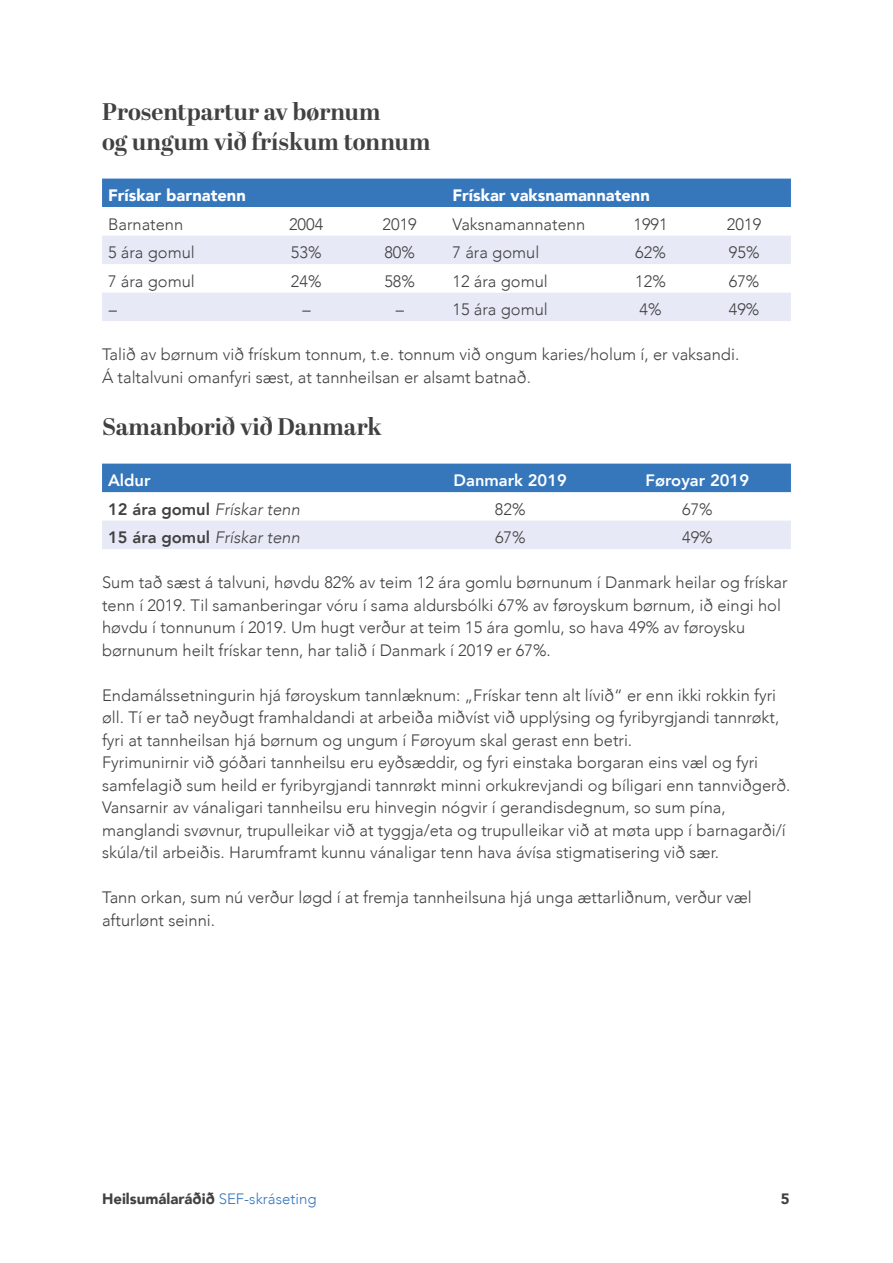
<style>
.page{position:relative;width:893px;height:1263px;background:#fff}
.page>*{position:absolute;margin:0;border:0;box-sizing:border-box;transform-origin:0 0}
.t1{font:700 24px/30px "Abril Display";color:#414142}
.t2{font:300 16.5px/22.5px "Avenir";color:#414142}
.t3{font:italic 300 16.5px "Avenir";color:#414142}
.t4{font:900 16.5px "Avenir";color:#fff}
.t5{font:800 16.5px "Avenir";color:#fff}
.t6{font:900 15px "Avenir";color:#414142}
.s1{font-weight:800;font-style:normal}
.s2{font-weight:300;color:#3677bc}
</style>
<div class="page">
<div style="left:102px;top:179px;width:689px;height:28px;background:#3677bc"></div>
<svg style="left:103px;top:235px;width:687px;height:1px"></svg>
<svg style="left:102px;top:236px;width:689px;height:85px;fill:#e7eaf6"></svg>
<div style="left:102px;top:464px;width:689px;height:28px;background:#3677bc"></div>
<div style="left:102px;top:521px;width:689px;height:28px;background:#e7eaf6"></div>
<h1 class="t1" style="left:102px;top:98px;width:330px">Prosentpartur av børnum<br>og ungum við frískum tonnum</h1>
<p class="t4" style="left:108px;top:181px;width:139px">Frískar barnatenn</p>
<p class="t4" style="left:452px;top:181px;width:199px">Frískar vaksnamannatenn</p>
<p class="t2" style="left:108px;top:213px;width:77px">Barnatenn</p>
<p class="t2" style="left:289px;top:213px;width:36px">2004</p>
<p class="t2" style="left:383px;top:213px;width:36px">2019</p>
<p class="t2" style="left:452px;top:213px;width:134px">Vaksnamannatenn</p>
<p class="t2" style="left:633px;top:213px;width:36px">1991</p>
<p class="t2" style="left:727px;top:213px;width:36px">2019</p>
<p class="t2" style="left:108px;top:241px;width:88px">5 ára gomul</p>
<p class="t2" style="left:291px;top:241px;width:32px">53%</p>
<p class="t2" style="left:384px;top:241px;width:32px">80%</p>
<p class="t2" style="left:452px;top:241px;width:88px">7 ára gomul</p>
<p class="t2" style="left:635px;top:241px;width:32px">62%</p>
<p class="t2" style="left:729px;top:241px;width:32px">95%</p>
<p class="t2" style="left:108px;top:270px;width:88px">7 ára gomul</p>
<p class="t2" style="left:291px;top:270px;width:32px">24%</p>
<p class="t2" style="left:384px;top:270px;width:32px">58%</p>
<p class="t2" style="left:452px;top:270px;width:97px">12 ára gomul</p>
<p class="t2" style="left:635px;top:270px;width:32px">12%</p>
<p class="t2" style="left:729px;top:270px;width:32px">67%</p>
<p class="t2" style="left:109px;top:298px;width:10px">–</p>
<p class="t2" style="left:302px;top:298px;width:10px">–</p>
<p class="t2" style="left:396px;top:298px;width:10px">–</p>
<p class="t2" style="left:452px;top:298px;width:97px">15 ára gomul</p>
<p class="t2" style="left:639px;top:298px;width:24px">4%</p>
<p class="t2" style="left:729px;top:298px;width:32px">49%</p>
<p class="t2" style="left:102px;top:343px;width:639px">Talið av børnum við frískum tonnum, t.e. tonnum við ongum karies/holum í, er vaksandi.<br>Á taltalvuni omanfyri sæst, at tannheilsan er alsamt batnað.</p>
<h1 class="t1" style="left:102px;top:413px;width:281px">Samanborið við Danmark</h1>
<p class="t5" style="left:108px;top:467px;width:44px">Aldur</p>
<p class="t5" style="left:454px;top:467px;width:115px">Danmark 2019</p>
<p class="t5" style="left:646px;top:467px;width:105px">Føroyar 2019</p>
<p class="t3" style="left:108px;top:499px;width:193px"><span class="s1">12 ára gomul</span> Frískar tenn</p>
<p class="t2" style="left:495px;top:498px;width:32px">82%</p>
<p class="t2" style="left:682px;top:498px;width:32px">67%</p>
<p class="t3" style="left:108px;top:528px;width:193px"><span class="s1">15 ára gomul</span> Frískar tenn</p>
<p class="t2" style="left:495px;top:526px;width:32px">67%</p>
<p class="t2" style="left:682px;top:526px;width:32px">49%</p>
<p class="t2" style="left:102px;top:571px;width:687px">Sum tað sæst á talvuni, høvdu 82% av teim 12 ára gomlu børnunum í Danmark heilar og frískar tenn í 2019. Til samanberingar vóru í sama aldursbólki 67% av føroyskum børnum, ið eingi hol høvdu í tonnunum í 2019. Um hugt verður at teim 15 ára gomlu, so hava 49% av føroysku børnunum heilt frískar tenn, har talið í Danmark í 2019 er 67%.</p>
<p class="t2" style="left:102px;top:684px;width:690px">Endamálssetningurin hjá føroyskum tannlæknum: „Frískar tenn alt lívið“ er enn ikki rokkin fyri øll. Tí er tað neyðugt framhaldandi at arbeiða miðvíst við upplýsing og fyribyrgjandi tannrøkt, fyri at tannheilsan hjá børnum og ungum í Føroyum skal gerast enn betri.<br>Fyrimunirnir við góðari tannheilsu eru eyðsæddir, og fyri einstaka borgaran eins væl og fyri samfelagið sum heild er fyribyrgjandi tannrøkt minni orkukrevjandi og bíligari enn tannviðgerð.<br>Vansarnir av vánaligari tannheilsu eru hinvegin nógvir í gerandisdegnum, so sum pína, manglandi svøvnur, trupulleikar við at tyggja/eta og trupulleikar við at møta upp í barnagarði/í skúla/til arbeiðis. Harumframt kunnu vánaligar tenn hava ávísa stigmatisering við sær.</p>
<p class="t2" style="left:102px;top:886px;width:651px">Tann orkan, sum nú verður løgd í at fremja tannheilsuna hjá unga ættarliðnum, verður væl afturlønt seinni.</p>
<p class="t6" style="left:102px;top:1186px;width:216px">Heilsumálaráðið <span class="s2">SEF-skráseting</span></p>
<p class="t6" style="left:781px;top:1186px;width:10px">5</p>
</div>
